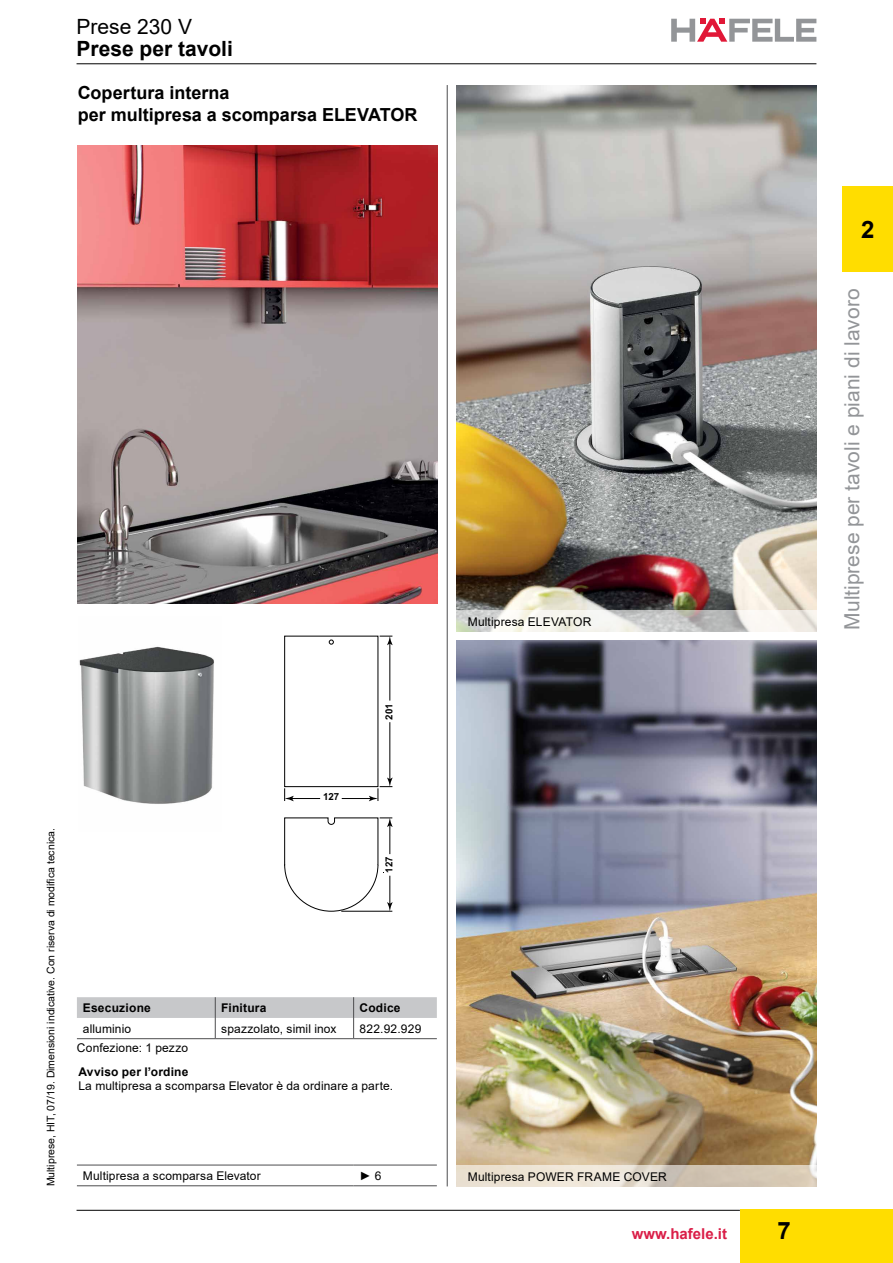
<style>
.page{position:relative;width:893px;height:1263px;background:#fff}
.page>*{position:absolute;margin:0;border:0;box-sizing:border-box;transform-origin:0 0}
.t1{font:700 24px "Arial";color:#000}
.t2{font:21px "Arial";color:#939598}
.t3{font:700 21px "Arial";color:#000}
.t4{font:21px "Arial";color:#000}
.t5{font:700 18px/21.6px "Arial";color:#000}
.t6{font:700 15px "Arial";color:#da1e48}
.t7{font:12px "Arial";letter-spacing:.01em;color:#000}
.t8{font:700 12px "Arial";letter-spacing:.015em;color:#000}
.t9{font:10.5px "Arial";color:#000}
.t10{font:700 9.75px "Arial";color:#010101}
</style>
<div class="page">
<hr style="left:77px;top:1210px;width:663px;height:1px;background:#000">
<hr style="left:77px;top:63px;width:739px;height:1px;background:#000">
<svg style="left:671px;top:19px;width:145px;height:23px"></svg>
<div style="left:842px;top:187px;width:51px;height:85px;background:#fd0"></div>
<div style="left:740px;top:1210px;width:153px;height:53px;background:#fd0"></div>
<img style="left:78px;top:145px;width:360px;height:458px">
<img style="left:456px;top:86px;width:360px;height:524px">
<img style="left:456px;top:641px;width:360px;height:524px">
<hr style="left:447px;top:85px;width:1px;height:1101px;background:#4d4d4f">
<img style="left:79px;top:646px;width:135px;height:158px">
<hr style="left:341px;top:911px;width:51px;height:1px;background:#010101">
<svg style="left:284px;top:636px;width:109px;height:275px"></svg>
<svg style="left:77px;top:997px;width:360px;height:41px"></svg>
<hr style="left:77px;top:1038px;width:138px;height:1px;background:#4d4d4f">
<hr style="left:215px;top:1038px;width:139px;height:1px;background:#4d4d4f">
<hr style="left:354px;top:1038px;width:83px;height:1px;background:#4d4d4f">
<hr style="left:77px;top:1165px;width:277px;height:1px;background:#4d4d4f">
<hr style="left:354px;top:1165px;width:83px;height:1px;background:#4d4d4f">
<hr style="left:77px;top:1185px;width:277px;height:1px;background:#4d4d4f">
<hr style="left:354px;top:1185px;width:83px;height:1px;background:#4d4d4f">
<svg style="left:456px;top:1165px;width:361px;height:22px;background:#e0d6c6"></svg>
<svg style="left:456px;top:610px;width:361px;height:22px"></svg>
<h2 class="t4" style="left:77px;top:12px;width:117px">Prese 230 V</h2>
<h2 class="t3" style="left:77px;top:34px;width:158px">Prese per tavoli</h2>
<h3 class="t5" style="left:78px;top:82px;width:341px">Copertura interna<br>per multipresa a scomparsa ELEVATOR</h3>
<p class="t10" style="left:382px;top:720px;width:18px;rotate:-90deg">201</p>
<p class="t9" style="left:44px;top:1186px;width:360px;rotate:-90deg">Multiprese, HIT, 07/19. Dimensioni indicative. Con riserva di modifica tecnica.</p>
<p class="t10" style="left:323px;top:790px;width:18px">127</p>
<p class="t10" style="left:382px;top:873px;width:18px;rotate:-90deg">127</p>
<p class="t8" style="left:83px;top:999px;width:69px">Esecuzione</p>
<p class="t8" style="left:221px;top:999px;width:47px">Finitura</p>
<p class="t8" style="left:360px;top:999px;width:43px">Codice</p>
<p class="t7" style="left:83px;top:1020px;width:50px">alluminio</p>
<p class="t7" style="left:221px;top:1020px;width:117px">spazzolato, simil inox</p>
<p class="t7" style="left:360px;top:1020px;width:63px">822.92.929</p>
<p class="t7" style="left:77px;top:1039px;width:113px">Confezione: 1 pezzo</p>
<p class="t8" style="left:78px;top:1063px;width:112px">Avviso per l’ordine</p>
<p class="t7" style="left:78px;top:1077px;width:316px">La multipresa a scomparsa Elevator è da ordinare a parte.</p>
<p class="t7" style="left:83px;top:1167px;width:179px">Multipresa a scomparsa Elevator</p>
<p class="t7" style="left:360px;top:1167px;width:23px">► 6</p>
<p class="t7" style="left:468px;top:613px;width:125px">Multipresa ELEVATOR</p>
<p class="t7" style="left:468px;top:1168px;width:200px">Multipresa POWER FRAME COVER</p>
<p class="t6" style="left:632px;top:1223px;width:97px">www.hafele.it</p>
<h1 class="t1" style="left:777px;top:1214px;width:15px">7</h1>
<h1 class="t1" style="left:861px;top:213px;width:15px">2</h1>
<h2 class="t2" style="left:837px;top:630px;width:342px;rotate:-90deg">Multiprese per tavoli e piani di lavoro</h2>
</div>
